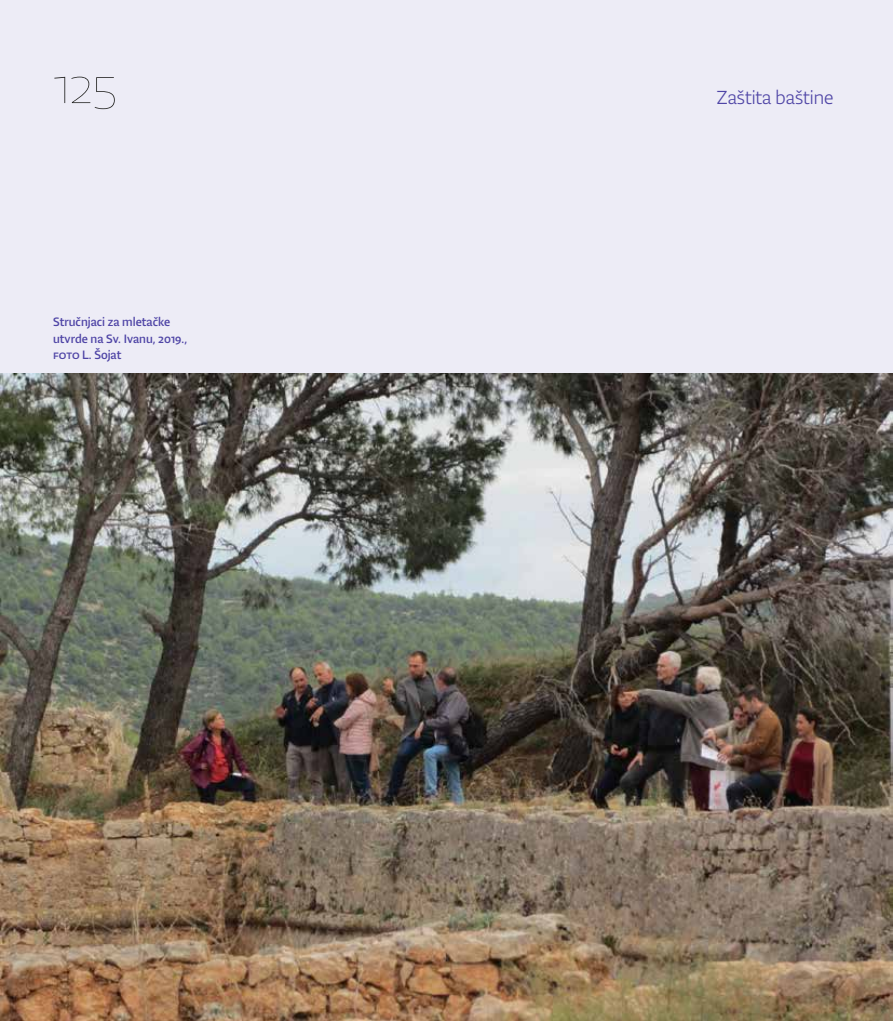
<style>
.page{position:relative;width:893px;height:1021px;background:#fff}
.page>*{position:absolute;margin:0;border:0;box-sizing:border-box;transform-origin:0 0}
.t1{font:55.35px "Lumin Sans Std Hair";color:#1d1d1b}
.t2{font:300 21px "Lumin Sans Std";color:#4f45a6}
.t3{font:13.5px/16.5px "Lumin Sans Std";color:#4f45a6}
</style>
<div class="page">
<div style="left:0;top:0;width:893px;height:1020px;background:#edecf6"></div>
<img style="left:0;top:373px;width:893px;height:647px">
<h1 class="t1" style="left:53px;top:56px;width:65px">125</h1>
<p class="t3" style="left:53px;top:313px;width:136px">Stručnjaci za mletačke utvrde na Sv. Ivanu, 2019., foto L. Šojat</p>
<h2 class="t2" style="left:717px;top:86px;width:118px">Zaštita baštine</h2>
</div>
